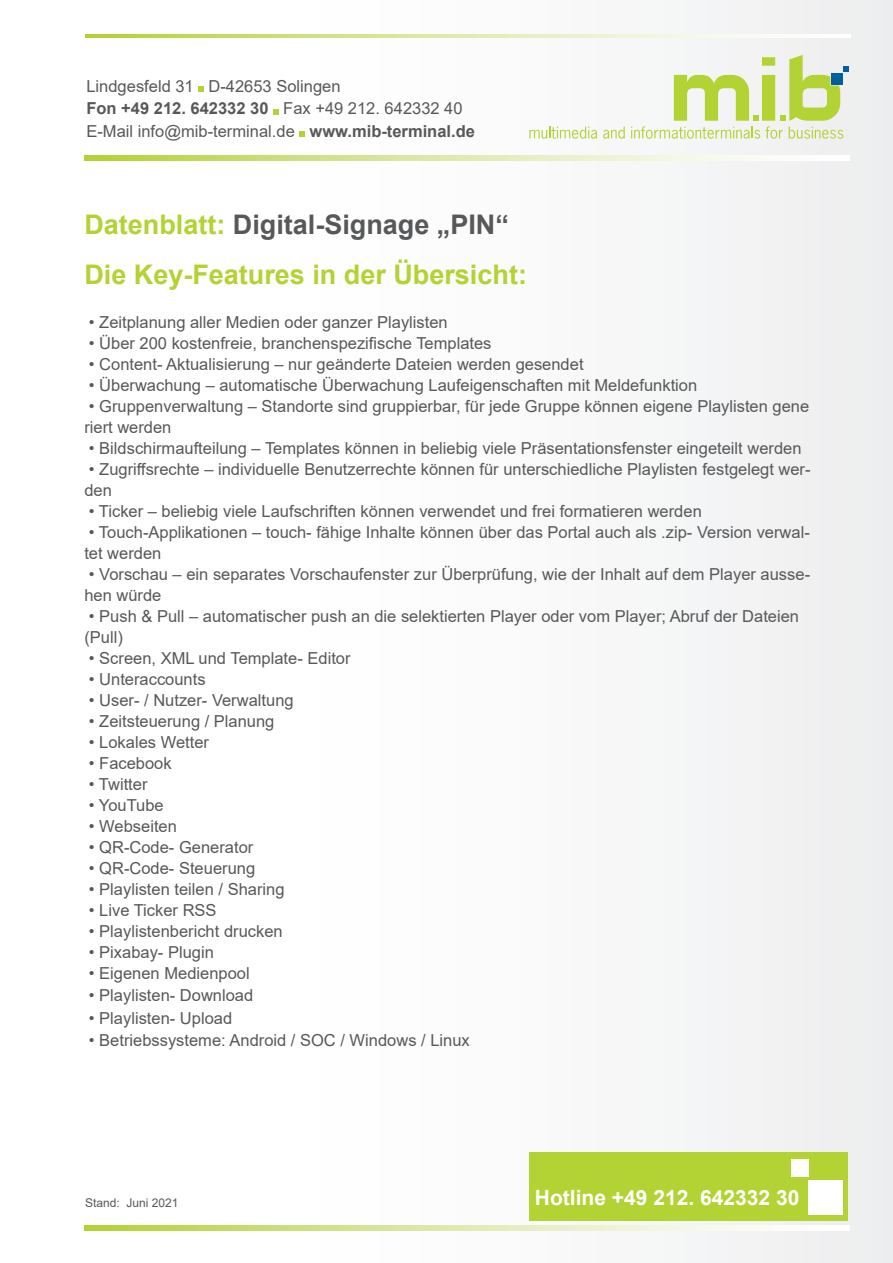
<style>
.page{position:relative;width:893px;height:1263px;background:#fff}
.page>*{position:absolute;margin:0;border:0;box-sizing:border-box;transform-origin:0 0}
.t1{font:700 27px/50.2px "Arial";color:#b3d234}
.t2{font:700 21px "Arial";color:#fff}
.t3{font:16.5px/21px "Arial";color:#57585a}
.t4{font:12px "Arial";color:#57585a}
.s1{font-weight:700}
.s2{color:#57585a}
</style>
<div class="page">
<div style="left:259px;top:0;width:634px;height:1263px;background:#f9f9fa"></div>
<svg style="left:529px;top:127px;width:68px;height:12px"></svg>
<svg style="left:603px;top:127px;width:22px;height:12px"></svg>
<svg style="left:631px;top:55px;width:217px;height:84px"></svg>
<svg style="left:85px;top:156px;width:648px;height:4px"></svg>
<svg style="left:198px;top:86px;width:6px;height:6px"></svg>
<svg style="left:273px;top:109px;width:6px;height:5px"></svg>
<svg style="left:299px;top:131px;width:6px;height:6px"></svg>
<svg style="left:86px;top:34px;width:648px;height:3px"></svg>
<div style="left:529px;top:1152px;width:319px;height:68px;background:#b3d234"></div>
<div style="left:808px;top:1180px;width:35px;height:35px;background:#fff"></div>
<div style="left:791px;top:1159px;width:18px;height:18px;background:#fff"></div>
<svg style="left:85px;top:1226px;width:648px;height:4px"></svg>
<p class="t3" style="left:86px;top:75px;width:390px;line-height:22.5px">Lindgesfeld 31 D-42653 Solingen<br><span class="s1">Fon +49 212. 642332 30</span> Fax +49 212. 642332 40<br>E-Mail info@mib-terminal.de <span class="s1">www.mib-terminal.de</span></p>
<h1 class="t1" style="left:84px;top:200px;width:444px">Datenblatt: <span class="s2">Digital-Signage „PIN“<br></span>Die Key-Features in der Übersicht:</h1>
<p class="t3" style="left:89px;top:311px;width:360px">• Zeitplanung aller Medien oder ganzer Playlisten</p>
<p class="t3" style="left:89px;top:332px;width:404px">• Über 200 kostenfreie, branchenspezifische Templates</p>
<p class="t3" style="left:89px;top:353px;width:496px">• Content- Aktualisierung – nur geänderte Dateien werden gesendet</p>
<p class="t3" style="left:89px;top:374px;width:610px">• Überwachung – automatische Überwachung Laufeigenschaften mit Meldefunktion</p>
<p class="t3" style="left:84px;top:395px;width:726px">• Gruppenverwaltung – Standorte sind gruppierbar, für jede Gruppe können eigene Playlisten gene riert werden</p>
<p class="t3" style="left:89px;top:437px;width:714px">• Bildschirmaufteilung – Templates können in beliebig viele Präsentationsfenster eingeteilt werden</p>
<p class="t3" style="left:84px;top:458px;width:728px">• Zugriffsrechte – individuelle Benutzerrechte können für unterschiedliche Playlisten festgelegt wer&shy;den</p>
<p class="t3" style="left:89px;top:500px;width:614px">• Ticker – beliebig viele Laufschriften können verwendet und frei formatieren werden</p>
<p class="t3" style="left:84px;top:521px;width:727px">• Touch-Applikationen – touch- fähige Inhalte können über das Portal auch als .zip- Version verwal&shy;tet werden</p>
<p class="t3" style="left:84px;top:563px;width:727px">• Vorschau – ein separates Vorschaufenster zur Überprüfung, wie der Inhalt auf dem Player ausse&shy;hen würde</p>
<p class="t3" style="left:84px;top:605px;width:716px">• Push &amp; Pull – automatischer push an die selektierten Player oder vom Player; Abruf der Dateien (Pull)</p>
<p class="t3" style="left:89px;top:647px;width:263px">• Screen, XML und Template- Editor</p>
<p class="t3" style="left:89px;top:668px;width:118px">• Unteraccounts</p>
<p class="t3" style="left:89px;top:689px;width:206px">• User- / Nutzer- Verwaltung</p>
<p class="t3" style="left:89px;top:710px;width:187px">• Zeitsteuerung / Planung</p>
<p class="t3" style="left:89px;top:731px;width:122px">• Lokales Wetter</p>
<p class="t3" style="left:89px;top:752px;width:84px">• Facebook</p>
<p class="t3" style="left:89px;top:773px;width:60px">• Twitter</p>
<p class="t3" style="left:89px;top:794px;width:76px">• YouTube</p>
<p class="t3" style="left:89px;top:815px;width:90px">• Webseiten</p>
<p class="t3" style="left:89px;top:836px;width:166px">• QR-Code- Generator</p>
<p class="t3" style="left:89px;top:857px;width:168px">• QR-Code- Steuerung</p>
<p class="t3" style="left:89px;top:878px;width:197px">• Playlisten teilen / Sharing</p>
<p class="t3" style="left:89px;top:899px;width:129px">• Live Ticker RSS</p>
<p class="t3" style="left:89px;top:920px;width:195px">• Playlistenbericht drucken</p>
<p class="t3" style="left:89px;top:941px;width:126px">• Pixabay- Plugin</p>
<p class="t3" style="left:89px;top:962px;width:162px">• Eigenen Medienpool</p>
<p class="t3" style="left:89px;top:985px;width:166px">• Playlisten- Download</p>
<p class="t3" style="left:89px;top:1007px;width:145px">• Playlisten- Upload</p>
<p class="t3" style="left:89px;top:1030px;width:382px">• Betriebssysteme: Android / SOC / Windows / Linux</p>
<p class="t4" style="left:85px;top:1194px;width:95px">Stand: Juni 2021</p>
<p class="t2" style="left:535px;top:1183px;width:266px">Hotline +49 212. 642332 30</p>
</div>
